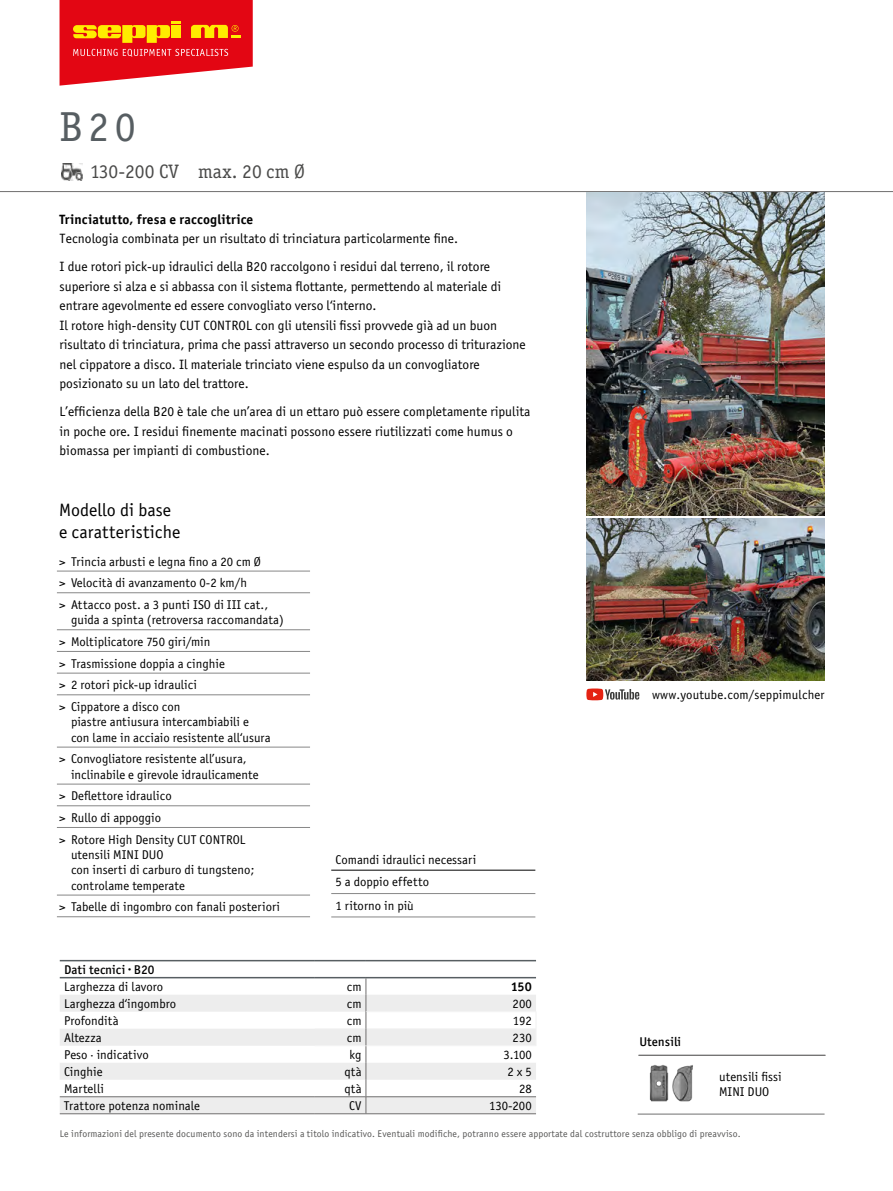
<style>
.page{position:relative;width:893px;height:1191px;background:#fff}
.page>*{position:absolute;margin:0;border:0;box-sizing:border-box;transform-origin:0 0}
.t1{font:42px "Officina Serif ITC";color:#575e62}
.t2{font:19.5px "Officina Serif ITC";color:#4a4a49}
.t3{font:18px/21.6px "Officina Sans Book ITC";color:#000}
.t4{font:13.5px/19.5px "Officina Sans Book ITC";color:#000}
.t5{font:13.5px "Officina Sans Bold ITC";letter-spacing:.015em;color:#000}
.t6{font:12.75px/21.6px "Officina Sans Book ITC";color:#000}
.t7{font:12.75px "Officina Sans Medium ITC";color:#000}
.t8{font:12.75px "Officina Sans Bold ITC";color:#000}
.t9{font:9.75px "Officina Sans Book ITC";letter-spacing:.01em;color:#575756}
</style>
<div class="page">
<svg style="left:60px;top:0;width:193px;height:86px;background:#e93f30"></svg>
<hr style="left:0;top:191px;width:893px;height:1px;background:#706f6f">
<img style="left:586px;top:519px;width:238px;height:161px">
<hr style="left:639px;top:1055px;width:186px;height:1px;background:#706f6f">
<svg style="left:586px;top:688px;width:53px;height:12px"></svg>
<hr style="left:638px;top:1113px;width:186px;height:1px;background:#706f6f">
<img style="left:586px;top:193px;width:238px;height:323px">
<img style="left:649px;top:1065px;width:44px;height:37px">
<img style="left:61px;top:164px;width:21px;height:16px">
<hr style="left:57px;top:571px;width:253px;height:1px;background:#878787">
<hr style="left:57px;top:592px;width:253px;height:1px;background:#878787">
<hr style="left:57px;top:629px;width:253px;height:1px;background:#878787">
<hr style="left:57px;top:651px;width:253px;height:1px;background:#878787">
<hr style="left:57px;top:673px;width:253px;height:1px;background:#878787">
<hr style="left:57px;top:694px;width:253px;height:1px;background:#878787">
<hr style="left:57px;top:747px;width:253px;height:1px;background:#878787">
<hr style="left:57px;top:784px;width:253px;height:1px;background:#878787">
<hr style="left:57px;top:805px;width:253px;height:1px;background:#878787">
<hr style="left:57px;top:827px;width:253px;height:1px;background:#878787">
<hr style="left:57px;top:894px;width:253px;height:1px;background:#878787">
<hr style="left:57px;top:916px;width:253px;height:1px;background:#878787">
<svg style="left:60px;top:994px;width:476px;height:119px;fill:#ededed"></svg>
<hr style="left:366px;top:1096px;width:170px;height:1px;background:#706f6f">
<hr style="left:315px;top:1113px;width:51px;height:1px;background:#706f6f">
<hr style="left:366px;top:1113px;width:170px;height:1px;background:#706f6f">
<hr style="left:366px;top:1011px;width:170px;height:1px;background:#f4f4f4">
<hr style="left:315px;top:1028px;width:51px;height:1px;background:#f4f4f4">
<hr style="left:366px;top:1028px;width:170px;height:1px;background:#f4f4f4">
<hr style="left:315px;top:1045px;width:51px;height:1px;background:#f4f4f4">
<hr style="left:366px;top:1045px;width:170px;height:1px;background:#f4f4f4">
<svg style="left:366px;top:978px;width:1px;height:135px"></svg>
<hr style="left:60px;top:960px;width:255px;height:1px;background:#575e62">
<hr style="left:315px;top:960px;width:51px;height:1px;background:#575e62">
<hr style="left:366px;top:960px;width:170px;height:1px;background:#575e62">
<hr style="left:315px;top:977px;width:51px;height:1px;background:#575e62">
<hr style="left:366px;top:977px;width:170px;height:1px;background:#575e62">
<hr style="left:60px;top:1096px;width:255px;height:1px;background:#706f6f">
<hr style="left:315px;top:1096px;width:51px;height:1px;background:#706f6f">
<hr style="left:60px;top:1113px;width:255px;height:1px;background:#706f6f">
<hr style="left:60px;top:977px;width:255px;height:1px;background:#575e62">
<hr style="left:331px;top:893px;width:204px;height:1px;background:#878787">
<hr style="left:331px;top:916px;width:204px;height:1px;background:#878787">
<hr style="left:331px;top:870px;width:204px;height:1px;background:#000">
<h1 class="t1" style="left:60px;top:100px;width:78px">B20</h1>
<h2 class="t2" style="left:90px;top:159px;width:216px">130-200 CV max. 20 cm Ø</h2>
<p class="t5" style="left:60px;top:210px;width:195px">Trinciatutto, fresa e raccoglitrice</p>
<p class="t4" style="left:60px;top:224px;width:432px;line-height:28px">Tecnologia combinata per un risultato di trinciatura particolarmente fine.<br>I due rotori pick-up idraulici della B20 raccolgono i residui dal terreno, il rotore</p>
<p class="t4" style="left:60px;top:276px;width:468px">superiore si alza e si abbassa con il sistema flottante, permettendo al materiale di entrare agevolmente ed essere convogliato verso l‘interno.<br>Il rotore high-density CUT CONTROL con gli utensili fissi provvede già ad un buon risultato di trinciatura, prima che passi attraverso un secondo processo di triturazione nel cippatore a disco. Il materiale trinciato viene espulso da un convogliatore posizionato su un lato del trattore.</p>
<p class="t4" style="left:60px;top:401px;width:472px">L’efficienza della B20 è tale che un’area di un ettaro può essere completamente ripulita in poche ore. I residui finemente macinati possono essere riutilizzati come humus o biomassa per impianti di combustione.</p>
<h3 class="t3" style="left:59px;top:498px;width:123px">Modello di base e caratteristiche</h3>
<p class="t6" style="left:59px;top:550px;width:211px">&gt; Trincia arbusti e legna fino a 20 cm Ø &gt; Velocità di avanzamento 0-2 km/h<br>&gt; Attacco post. a 3 punti ISO di III cat.,</p>
<p class="t6" style="left:59px;top:609px;width:226px;text-indent:12px">guida a spinta (retroversa raccomandata) &gt; Moltiplicatore 750 giri/min<br>&gt; Trasmissione doppia a cinghie<br>&gt; 2 rotori pick-up idraulici<br>&gt; Cippatore a disco con</p>
<p class="t6" style="left:71px;top:714px;width:201px;line-height:15.3px">piastre antiusura intercambiabili e con lame in acciaio resistente all‘usura</p>
<p class="t6" style="left:71px;top:751px;width:189px;line-height:15.3px;text-indent:-12px">&gt; Convogliatore resistente all’usura, inclinabile e girevole idraulicamente</p>
<p class="t6" style="left:59px;top:785px;width:188px">&gt; Deflettore idraulico<br>&gt; Rullo di appoggio<br>&gt; Rotore High Density CUT CONTROL</p>
<p class="t6" style="left:71px;top:846px;width:185px;line-height:15.3px">utensili MINI DUO<br>con inserti di carburo di tungsteno; controlame temperate</p>
<p class="t6" style="left:59px;top:896px;width:223px">&gt; Tabelle di ingombro con fanali posteriori</p>
<p class="t6" style="left:335px;top:848px;width:142px;line-height:22.8px">Comandi idraulici necessari<br>5 a doppio effetto<br>1 ritorno in più</p>
<p class="t7" style="left:64px;top:960px;width:92px">Dati tecnici · B20</p>
<p class="t6" style="left:64px;top:975px;width:101px">Larghezza di lavoro</p>
<p class="t6" style="left:347px;top:975px;width:16px">cm</p>
<p class="t8" style="left:511px;top:978px;width:23px">150</p>
<p class="t6" style="left:64px;top:992px;width:114px">Larghezza d‘ingombro</p>
<p class="t6" style="left:347px;top:992px;width:16px">cm</p>
<p class="t6" style="left:513px;top:992px;width:21px">200</p>
<p class="t6" style="left:64px;top:1009px;width:56px">Profondità</p>
<p class="t6" style="left:347px;top:1009px;width:16px">cm</p>
<p class="t6" style="left:513px;top:1009px;width:20px">192</p>
<p class="t6" style="left:64px;top:1026px;width:39px">Altezza</p>
<p class="t6" style="left:347px;top:1026px;width:16px">cm</p>
<p class="t6" style="left:513px;top:1026px;width:21px">230</p>
<p class="t6" style="left:64px;top:1043px;width:86px">Peso · indicativo</p>
<p class="t6" style="left:350px;top:1043px;width:14px">kg</p>
<p class="t6" style="left:504px;top:1043px;width:30px">3.100</p>
<p class="t6" style="left:64px;top:1060px;width:40px">Cinghie</p>
<p class="t6" style="left:344px;top:1060px;width:19px">qtà</p>
<p class="t6" style="left:507px;top:1060px;width:26px">2 x 5</p>
<p class="t6" style="left:64px;top:1077px;width:41px">Martelli</p>
<p class="t6" style="left:344px;top:1077px;width:19px">qtà</p>
<p class="t6" style="left:519px;top:1077px;width:14px">28</p>
<p class="t6" style="left:64px;top:1094px;width:138px">Trattore potenza nominale</p>
<p class="t6" style="left:349px;top:1094px;width:14px">CV</p>
<p class="t6" style="left:489px;top:1094px;width:44px">130-200</p>
<p class="t6" style="left:652px;top:683px;width:174px">www.youtube.com/seppimulcher</p>
<p class="t7" style="left:639px;top:1032px;width:43px">Utensili</p>
<p class="t6" style="left:719px;top:1068px;width:64px;line-height:15.3px">utensili fissi<br>MINI DUO</p>
<p class="t9" style="left:60px;top:1127px;width:682px">Le informazioni del presente documento sono da intendersi a titolo indicativo. Eventuali modifiche, potranno essere apportate dal costruttore senza obbligo di preavviso.</p>
</div>
